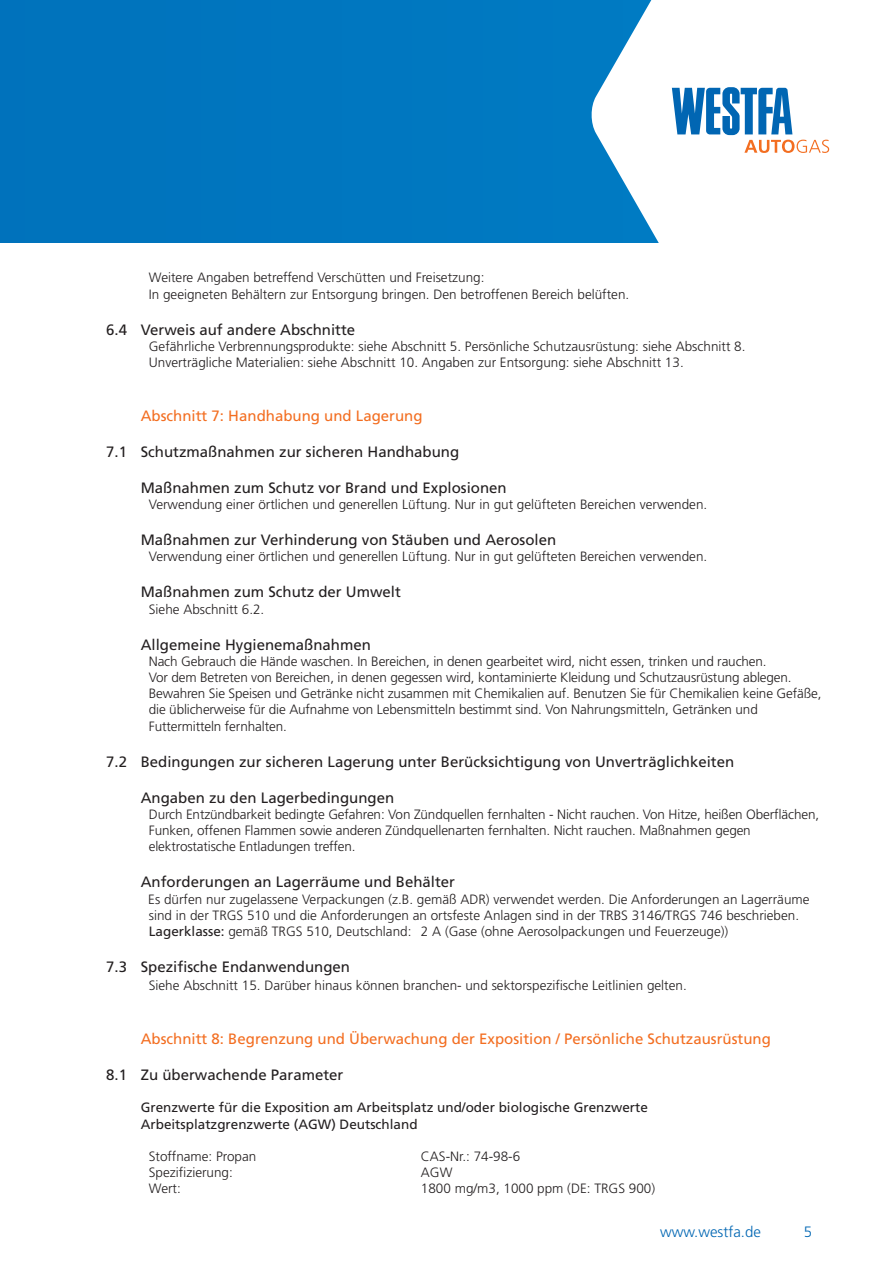
<style>
.page{position:relative;width:893px;height:1263px;background:#fff}
.page>*{position:absolute;margin:0;border:0;box-sizing:border-box;transform-origin:0 0}
.t1{font:15px "Frutiger LT Std";color:#231f20}
.t2{font:15px "Frutiger LT Std";color:#f36e21}
.t3{font:300 15px "Frutiger LT Std";color:#0166b3}
.Fließtext{font:300 13.5px/16.2px "Frutiger LT Std";color:#231f20}
.Fließtext-2{font:13.5px "Frutiger LT Std";color:#231f20}
.s1{font-weight:400}
</style>
<div class="page">
<div style="left:0;top:0;width:893px;height:242px;background:#0076bf"></div>
<svg style="left:590px;top:0;width:303px;height:243px;fill:#fff"></svg>
<svg style="left:672px;top:87px;width:157px;height:66px"></svg>
<p class="Fließtext" style="left:149px;top:270px;width:337px">Weitere Angaben betreffend Verschütten und Freisetzung:</p>
<p class="Fließtext" style="left:149px;top:286px;width:482px">In geeigneten Behältern zur Entsorgung bringen. Den betroffenen Bereich belüften.</p>
<p class="t1" style="left:106px;top:321px;width:250px">6.4 Verweis auf andere Abschnitte</p>
<p class="Fließtext" style="left:149px;top:338px;width:598px">Gefährliche Verbrennungsprodukte: siehe Abschnitt 5. Persönliche Schutzausrüstung: siehe Abschnitt 8.</p>
<p class="Fließtext" style="left:149px;top:354px;width:536px">Unverträgliche Materialien: siehe Abschnitt 10. Angaben zur Entsorgung: siehe Abschnitt 13.</p>
<p class="t2" style="left:141px;top:407px;width:283px">Abschnitt 7: Handhabung und Lagerung</p>
<p class="t1" style="left:106px;top:443px;width:354px">7.1 Schutzmaßnahmen zur sicheren Handhabung</p>
<p class="t1" style="left:141px;top:479px;width:367px">Maßnahmen zum Schutz vor Brand und Explosionen</p>
<p class="Fließtext" style="left:149px;top:497px;width:560px">Verwendung einer örtlichen und generellen Lüftung. Nur in gut gelüfteten Bereichen verwenden.</p>
<p class="t1" style="left:141px;top:531px;width:417px">Maßnahmen zur Verhinderung von Stäuben und Aerosolen</p>
<p class="Fließtext" style="left:149px;top:549px;width:560px">Verwendung einer örtlichen und generellen Lüftung. Nur in gut gelüfteten Bereichen verwenden.</p>
<p class="t1" style="left:141px;top:583px;width:262px">Maßnahmen zum Schutz der Umwelt</p>
<p class="Fließtext" style="left:149px;top:601px;width:117px">Siehe Abschnitt 6.2.</p>
<p class="t1" style="left:141px;top:636px;width:232px">Allgemeine Hygienemaßnahmen</p>
<p class="Fließtext" style="left:149px;top:653px;width:619px">Nach Gebrauch die Hände waschen. In Bereichen, in denen gearbeitet wird, nicht essen, trinken und rauchen.</p>
<p class="Fließtext" style="left:149px;top:669px;width:644px">Vor dem Betreten von Bereichen, in denen gegessen wird, kontaminierte Kleidung und Schutzausrüstung ablegen.</p>
<p class="Fließtext" style="left:149px;top:686px;width:674px">Bewahren Sie Speisen und Getränke nicht zusammen mit Chemikalien auf. Benutzen Sie für Chemikalien keine Gefäße,</p>
<p class="Fließtext" style="left:149px;top:702px;width:610px">die üblicherweise für die Aufnahme von Lebensmitteln bestimmt sind. Von Nahrungsmitteln, Getränken und</p>
<p class="Fließtext" style="left:149px;top:718px;width:139px">Futtermitteln fernhalten.</p>
<p class="t1" style="left:106px;top:753px;width:629px">7.2 Bedingungen zur sicheren Lagerung unter Berücksichtigung von Unverträglichkeiten</p>
<p class="t1" style="left:141px;top:789px;width:255px">Angaben zu den Lagerbedingungen</p>
<p class="Fließtext" style="left:149px;top:806px;width:672px">Durch Entzündbarkeit bedingte Gefahren: Von Zündquellen fernhalten - Nicht rauchen. Von Hitze, heißen Oberflächen,<br>Funken, offenen Flammen sowie anderen Zündquellenarten fernhalten. Nicht rauchen. Maßnahmen gegen</p>
<p class="Fließtext" style="left:149px;top:839px;width:208px">elektrostatische Entladungen treffen.</p>
<p class="t1" style="left:141px;top:873px;width:316px">Anforderungen an Lagerräume und Behälter</p>
<p class="Fließtext" style="left:148px;top:891px;width:663px">Es dürfen nur zugelassene Verpackungen (z.B. gemäß ADR) verwendet werden. Die Anforderungen an Lagerräume</p>
<p class="Fließtext" style="left:149px;top:907px;width:652px">sind in der TRGS 510 und die Anforderungen an ortsfeste Anlagen sind in der TRBS 3146/TRGS 746 beschrieben.</p>
<p class="Fließtext" style="left:149px;top:923px;width:581px"><span class="s1">Lagerklasse:</span> gemäß TRGS 510, Deutschland: 2 A (Gase (ohne Aerosolpackungen und Feuerzeuge))</p>
<p class="t1" style="left:106px;top:958px;width:245px">7.3 Spezifische Endanwendungen</p>
<p class="Fließtext" style="left:149px;top:977px;width:539px">Siehe Abschnitt 15. Darüber hinaus können branchen- und sektorspezifische Leitlinien gelten.</p>
<p class="t2" style="left:141px;top:1030px;width:632px">Abschnitt 8: Begrenzung und Überwachung der Exposition / Persönliche Schutzausrüstung</p>
<p class="t1" style="left:106px;top:1066px;width:239px">8.1 Zu überwachende Parameter</p>
<p class="Fließtext-2" style="left:141px;top:1100px;width:509px">Grenzwerte für die Exposition am Arbeitsplatz und/oder biologische Grenzwerte</p>
<p class="Fließtext-2" style="left:141px;top:1116px;width:278px">Arbeitsplatzgrenzwerte (AGW) Deutschland</p>
<p class="Fließtext" style="left:149px;top:1148px;width:109px">Stoffname: Propan</p>
<p class="Fließtext" style="left:421px;top:1148px;width:101px">CAS-Nr.: 74-98-6</p>
<p class="Fließtext" style="left:149px;top:1164px;width:86px">Spezifizierung:</p>
<p class="Fließtext" style="left:421px;top:1164px;width:33px">AGW</p>
<p class="Fließtext" style="left:149px;top:1181px;width:33px">Wert:</p>
<p class="Fließtext" style="left:421px;top:1181px;width:236px">1800 mg/m3, 1000 ppm (DE: TRGS 900)</p>
<p class="t3" style="left:660px;top:1224px;width:102px">www.westfa.de</p>
<p class="t3" style="left:804px;top:1224px;width:10px">5</p>
</div>
